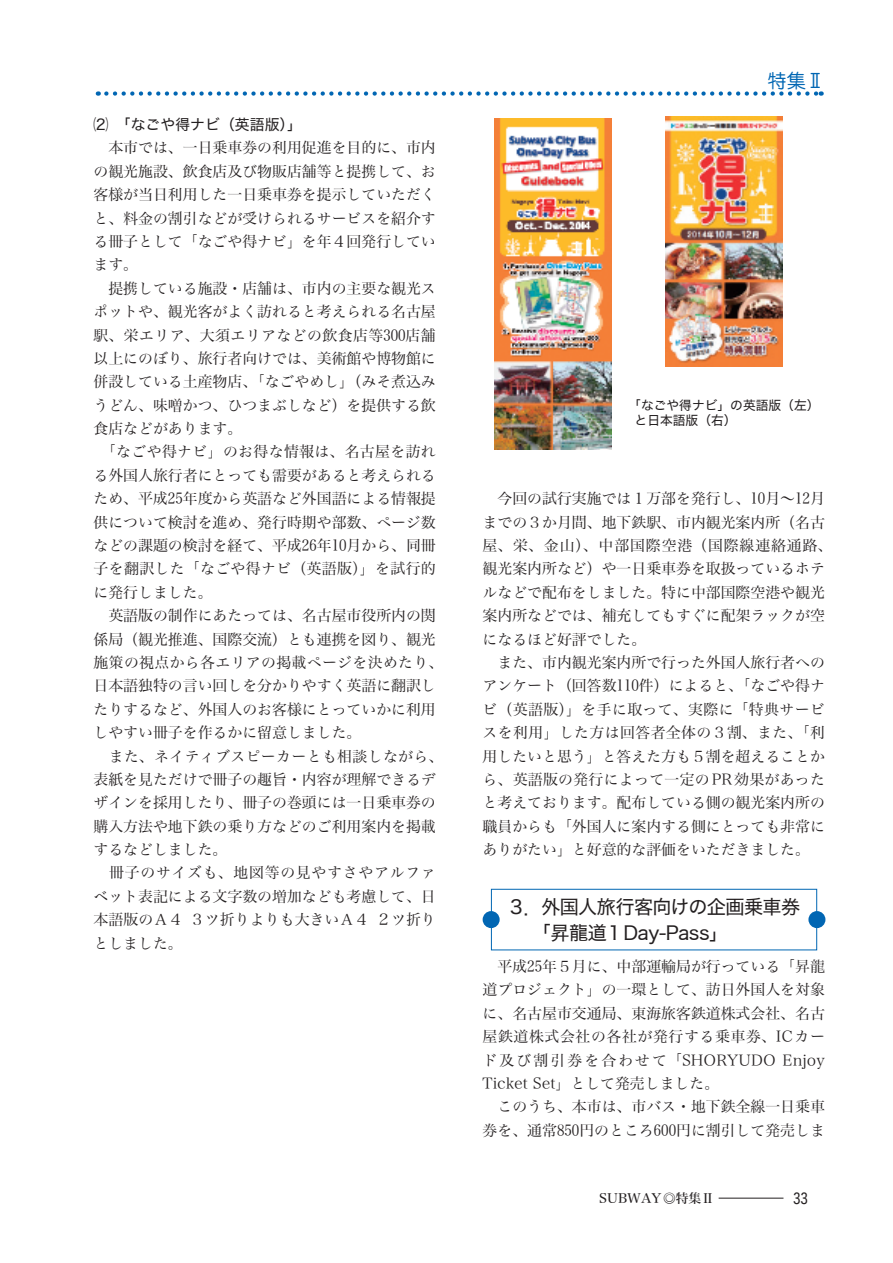
<style>
.page{position:relative;width:893px;height:1263px;background:#fff}
.page>*{position:absolute;margin:0;border:0;box-sizing:border-box;transform-origin:0 0}
.t1{font:19.2px/25.5px "Hiragino Kaku W4 90 ms RKSJ H";letter-spacing:-.03em;color:#231f20}
.t2{font:19.2px "Jun 201 Pro Regular 90 msp RKSJ H";color:#0166b3}
.t3{font:14.85px/23.4px "Hiragino Min W3 90 ms RKSJ H";color:#231f20}
.t4{font:14.85px "Hiragino Min W3 90 ms RKSJ H";letter-spacing:.025em;color:#231f20}
.t5{font:14.85px "Hiragino Min W3 90 ms RKSJ H";letter-spacing:.03em;color:#231f20}
.t6{font:14.85px "Hiragino Min W3 90 ms RKSJ H";letter-spacing:.05em;color:#231f20}
.t7{font:14.85px "Hiragino Kaku W4 90 ms RKSJ H";color:#231f20}
.t8{font:12.75px/15.9px "Hiragino Kaku W4 90 ms RKSJ H";color:#231f20}
.t9{font:12.75px "Hiragino Min W5 90 msp RKSJ H";color:#231f20}
.s1{font-family:"Hiragino Min W3 90 msp RKSJ H"}
.s2{font-family:"Hiragino Kaku W4 90 msp RKSJ H"}
</style>
<div class="page">
<hr style="left:719px;top:1198px;width:64px;height:1px;background:#231f20">
<img style="left:494px;top:119px;width:117px;height:331px">
<img style="left:665px;top:117px;width:118px;height:249px">
<div style="left:491px;top:889px;width:326px;height:61px;border:1px solid #0166b3"></div>
<div style="left:483px;top:911px;width:17px;height:17px;background:#0166b3;border-radius:50%"></div>
<div style="left:808px;top:911px;width:17px;height:17px;background:#0166b3;border-radius:50%"></div>
<svg style="left:106px;top:91px;width:716px;height:5px"></svg>
<p class="t7" style="left:94px;top:117px;width:210px">⑵　「なごや得ナビ（英語版）」</p>
<p class="t3" style="left:94px;top:137px;width:344px">　本市では、一日乗車券の利用促進を目的に、市内</p>
<p class="t3" style="left:94px;top:160px;width:344px">の観光施設、飲食店及び物販店舗等と提携して、お</p>
<p class="t3" style="left:94px;top:183px;width:344px">客様が当日利用した一日乗車券を提示していただく</p>
<p class="t3" style="left:94px;top:207px;width:344px">と、料金の割引などが受けられるサービスを紹介す</p>
<p class="t3" style="left:94px;top:230px;width:344px">る冊子として「なごや得ナビ」を年４回発行してい</p>
<p class="t3" style="left:94px;top:254px;width:46px">ます。</p>
<p class="t3" style="left:94px;top:277px;width:344px">　提携している施設・店舗は、市内の主要な観光ス</p>
<p class="t3" style="left:94px;top:300px;width:344px">ポットや、観光客がよく訪れると考えられる名古屋</p>
<p class="t5" style="left:94px;top:327px;width:344px">駅、栄エリア、大須エリアなどの飲食店等300店舗</p>
<p class="t3" style="left:94px;top:347px;width:344px">以上にのぼり、旅行者向けでは、美術館や博物館に</p>
<p class="t3" style="left:94px;top:370px;width:344px">併設している土産物店、「なごやめし」（みそ煮込み</p>
<p class="t3" style="left:94px;top:394px;width:344px">うどん、味噌かつ、ひつまぶしなど）を提供する飲</p>
<p class="t3" style="left:94px;top:417px;width:150px">食店などがあります。</p>
<p class="t4" style="left:101px;top:444px;width:336px">「なごや得ナビ」のお得な情報は、名古屋を訪れ</p>
<p class="t3" style="left:94px;top:464px;width:344px">る外国人旅行者にとっても需要があると考えられる</p>
<p class="t3" style="left:94px;top:487px;width:344px">ため、平成25年度から英語など外国語による情報提</p>
<p class="t3" style="left:94px;top:511px;width:344px">供について検討を進め、発行時期や部数、ページ数</p>
<p class="t3" style="left:94px;top:534px;width:344px">などの課題の検討を経て、平成26年10月から、同冊</p>
<p class="t4" style="left:94px;top:561px;width:344px">子を翻訳した「なごや得ナビ（英語版）」を試行的</p>
<p class="t3" style="left:94px;top:581px;width:121px">に発行しました。</p>
<p class="t3" style="left:94px;top:604px;width:344px">　英語版の制作にあたっては、名古屋市役所内の関</p>
<p class="t3" style="left:94px;top:628px;width:344px">係局（観光推進、国際交流）とも連携を図り、観光</p>
<p class="t4" style="left:94px;top:655px;width:351px">施策の視点から各エリアの掲載ページを決めたり、</p>
<p class="t3" style="left:94px;top:674px;width:344px">日本語独特の言い回しを分かりやすく英語に翻訳し</p>
<p class="t3" style="left:94px;top:698px;width:344px">たりするなど、外国人のお客様にとっていかに利用</p>
<p class="t3" style="left:94px;top:721px;width:269px">しやすい冊子を作るかに留意しました。</p>
<p class="t4" style="left:94px;top:748px;width:351px">　また、ネイティブスピーカーとも相談しながら、</p>
<p class="t3" style="left:94px;top:768px;width:344px">表紙を見ただけで冊子の趣旨・内容が理解できるデ</p>
<p class="t3" style="left:94px;top:791px;width:344px">ザインを採用したり、冊子の巻頭には一日乗車券の</p>
<p class="t3" style="left:94px;top:815px;width:344px">購入方法や地下鉄の乗り方などのご利用案内を掲載</p>
<p class="t3" style="left:94px;top:838px;width:135px">するなどしました。</p>
<p class="t6" style="left:94px;top:865px;width:344px">　冊子のサイズも、地図等の見やすさやアルファ</p>
<p class="t3" style="left:94px;top:885px;width:344px">ベット表記による文字数の増加なども考慮して、日</p>
<p class="t3" style="left:94px;top:908px;width:344px">本語版のＡ４３ツ折りよりも大きいＡ４２ツ折り</p>
<p class="t3" style="left:94px;top:932px;width:91px">としました。</p>
<p class="t2" style="left:767px;top:74px;width:59px">特集Ⅱ</p>
<p class="t8" style="left:635px;top:397px;width:186px;text-indent:-6px">「なごや得ナビ」の英語版（左）と日本語版（右）</p>
<p class="t3" style="left:483px;top:487px;width:351px">　今回の試行実施では１万部を発行し、10月～12月までの３か月間、地下鉄駅、市内観光案内所（名古屋、栄、金山）、中部国際空港（国際線連絡通路、観光案内所など）や一日乗車券を取扱っているホテルなどで配布をしました。特に中部国際空港や観光案内所などでは、補充してもすぐに配架ラックが空になるほど好評でした。<br>　また、市内観光案内所で行った外国人旅行者へのアンケート（回答数110件）によると、「なごや得ナビ（英語版）」を手に取って、実際に「特典サービスを利用」した方は回答者全体の３割、また、「利用したいと思う」と答えた方も５割を超えることから、英語版の発行によって一定の<span class="s1">PR</span>効果があったと考えております。配布している側の観光案内所の職員からも「外国人に案内する側にとっても非常にありがたい」と好意的な評価をいただきました。</p>
<p class="t1" style="left:532px;top:895px;width:270px;text-indent:-25px">３．外国人旅行客向けの企画乗車券「昇龍道１<span class="s2">Day-Pass</span>」　　</p>
<p class="t3" style="left:483px;top:955px;width:344px">　平成25年５月に、中部運輸局が行っている「昇龍道プロジェクト」の一環として、訪日外国人を対象に、名古屋市交通局、東海旅客鉄道株式会社、名古屋鉄道株式会社の各社が発行する乗車券、<span class="s1">IC</span>カード及び割引券を合わせて「<span class="s1">SHORYUDO Enjoy<br>Ticket Set</span>」として発売しました。<br>　このうち、本市は、市バス・地下鉄全線一日乗車券を、通常850円のところ600円に割引して発売しま</p>
<p class="t9" style="left:599px;top:1192px;width:117px">SUBWAY◎特集Ⅱ</p>
<p class="t7" style="left:793px;top:1191px;width:16px">33</p>
</div>
